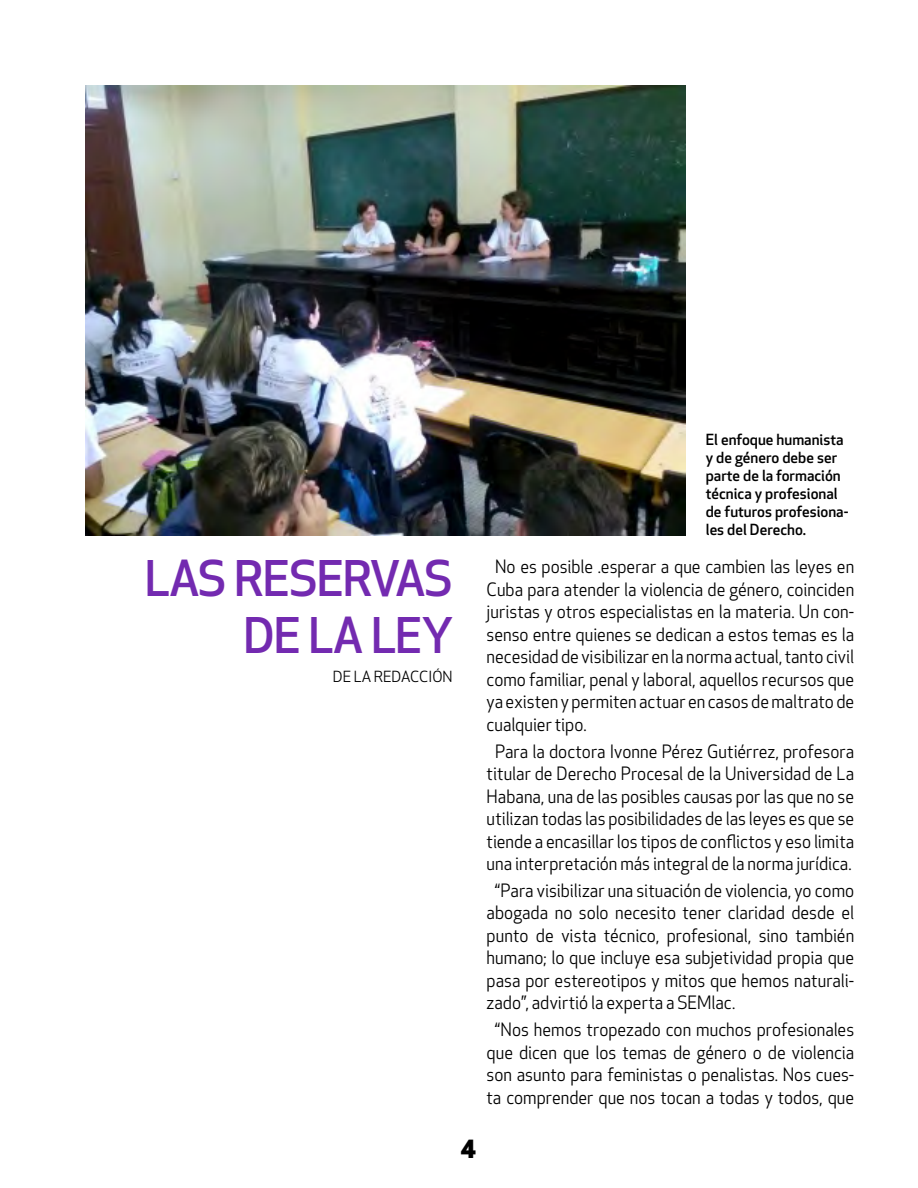
<style>
.page{position:relative;width:918px;height:1188px;background:#fff}
.page>*{position:absolute;margin:0;border:0;box-sizing:border-box;transform-origin:0 0}
.t1{font:500 48px/57.6px "Apex New";letter-spacing:-.02em;color:#732ab0;text-align:right}
.t2{font:800 24px "Apex New";color:#000}
.t3{font:18px/22.5px "Apex New";color:#000;text-align:justify;scale:.95 1}
.t4{font:500 15px/18px "Apex New";color:#000}
.t5{font:15px "Apex New";color:#000}
</style>
<div class="page">
<img style="left:85px;top:85px;width:600px;height:450px">
<h1 class="t1" style="left:145px;top:549px;width:310px">LAS RESERVAS<br>DE LA LEY</h1>
<p class="t5" style="left:333px;top:667px;width:121px">DE LA REDACCIÓN</p>
<p class="t4" style="left:706px;top:430px;width:144px">El enfoque humanista y de género debe ser parte de la formación técnica y profesional de futuros profesiona&shy;les del Derecho.</p>
<p class="t3" style="left:487px;top:555px;width:388px;text-indent:9px">No es posible .esperar a que cambien las leyes en Cuba para atender la violencia de género, coinciden juristas y otros especialistas en la materia. Un con&shy;senso entre quienes se dedican a estos temas es la necesidad de visibilizar en la norma actual, tanto civil como familiar, penal y laboral, aquellos recursos que ya existen y permiten actuar en casos de maltrato de cualquier tipo.</p>
<p class="t3" style="left:487px;top:740px;width:388px;text-align:center">Para la doctora Ivonne Pérez Gutiérrez, profesora titular de Derecho Procesal de la Universidad de La Habana, una de las posibles causas por las que no se utilizan todas las posibilidades de las leyes es que se tiende a encasillar los tipos de conflictos y eso limita una interpretación más integral de la norma jurídica.</p>
<p class="t3" style="left:487px;top:879px;width:388px;text-indent:8px">“Para visibilizar una situación de violencia, yo como abogada no solo necesito tener claridad desde el punto de vista técnico, profesional, sino también humano; lo que incluye esa subjetividad propia que pasa por estereotipos y mitos que hemos naturali&shy;zado”, advirtió la experta a SEMlac.</p>
<p class="t3" style="left:487px;top:1018px;width:388px;text-align:center">“Nos hemos tropezado con muchos profesionales que dicen que los temas de género o de violencia son asunto para feministas o penalistas. Nos cues&shy;ta comprender que nos tocan a todas y todos, que</p>
<h2 class="t2" style="left:461px;top:1130px;width:17px">4</h2>
</div>
